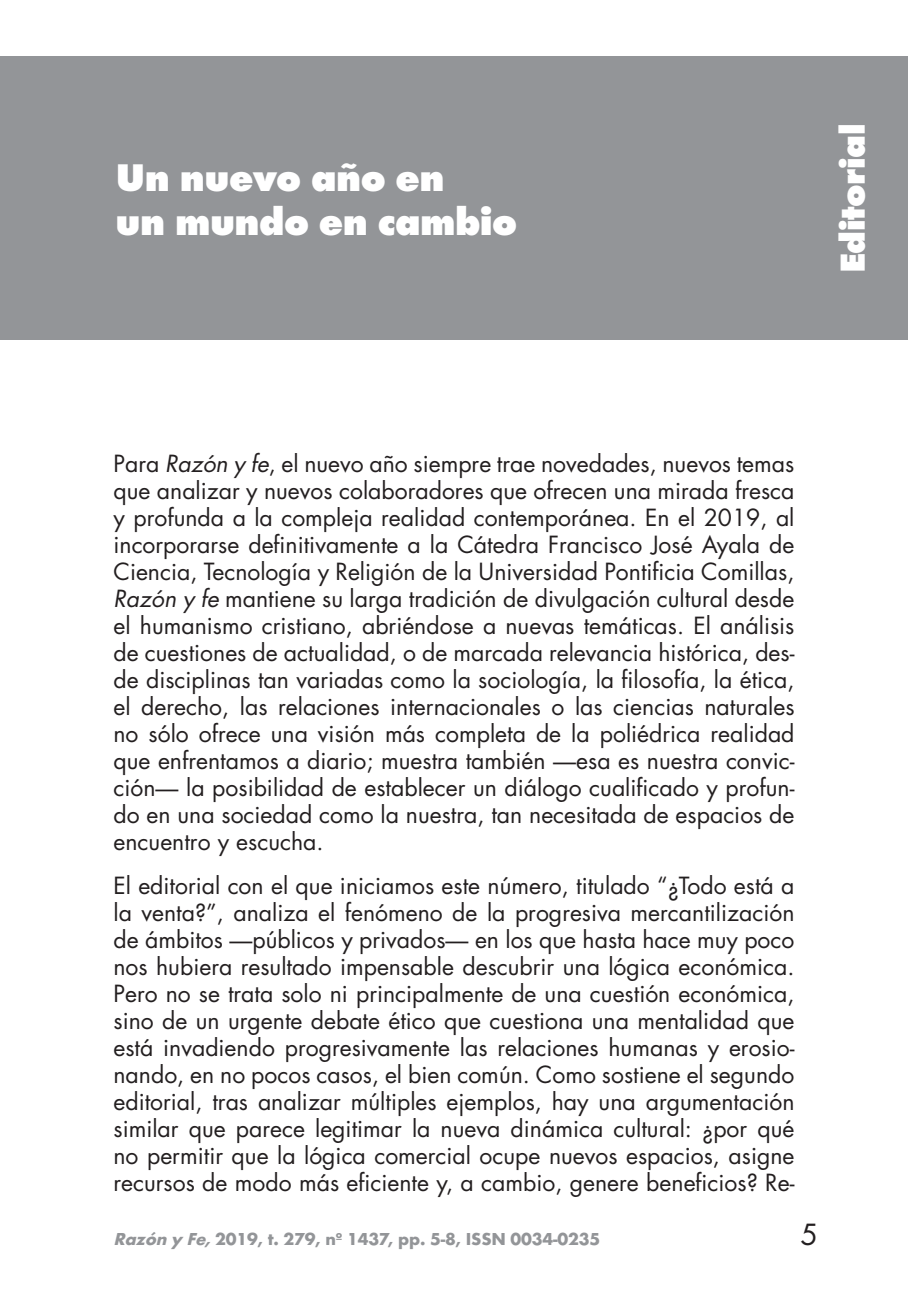
<style>
.page{position:relative;width:908px;height:1304px;background:#fff}
.page>*{position:absolute;margin:0;border:0;box-sizing:border-box;transform-origin:0 0}
.t1{font:800 40px/44px "Futura T";letter-spacing:-.015em;color:#fff}
.t2{font:800 36px "Futura T";letter-spacing:-.01em;color:#fff}
.t3{font:32px "Futura T";color:#231f20}
.t4{font:23px/27px "Futura";color:#231f20;text-align:justify}
.t5{font:700 18px "Futura T";letter-spacing:-.01em;color:#939598}
.s1{font-style:italic}
</style>
<div class="page">
<div style="left:0;top:57px;width:907px;height:283px;background:#939598"></div>
<h1 class="t1" style="left:115px;top:156px;width:403px">Un nuevo año en<br>un mundo en cambio</h1>
<h2 class="t2" style="left:830px;top:273px;width:151px;rotate:-90deg">Editorial</h2>
<p class="t4" style="left:113px;top:449px;width:682px">Para <span class="s1">Razón y fe</span>, el nuevo año siempre trae novedades, nuevos temas que analizar y nuevos colaboradores que ofrecen una mirada fresca y profunda a la compleja realidad contemporánea. En el 2019, al incorporarse definitivamente a la Cátedra Francisco José Ayala de Ciencia, Tecnología y Religión de la Universidad Pontificia Comillas, <span class="s1">Razón y fe</span> mantiene su larga tradición de divulgación cultural desde el humanismo cristiano, abriéndose a nuevas temáticas. El análisis de cuestiones de actualidad, o de marcada relevancia histórica, des&shy;de disciplinas tan variadas como la sociología, la filosofía, la ética, el derecho, las relaciones internacionales o las ciencias naturales no sólo ofrece una visión más completa de la poliédrica realidad que enfrentamos a diario; muestra también —esa es nuestra convic&shy;ción— la posibilidad de establecer un diálogo cualificado y profun&shy;do en una sociedad como la nuestra, tan necesitada de espacios de encuentro y escucha.</p>
<p class="t4" style="left:113px;top:871px;width:682px">El editorial con el que iniciamos este número, titulado “¿Todo está a la venta?”, analiza el fenómeno de la progresiva mercantilización de ámbitos —públicos y privados— en los que hasta hace muy poco nos hubiera resultado impensable descubrir una lógica económica.<br>Pero no se trata solo ni principalmente de una cuestión económica, sino de un urgente debate ético que cuestiona una mentalidad que está invadiendo progresivamente las relaciones humanas y erosio&shy;nando, en no pocos casos, el bien común. Como sostiene el segundo editorial, tras analizar múltiples ejemplos, hay una argumentación similar que parece legitimar la nueva dinámica cultural: ¿por qué no permitir que la lógica comercial ocupe nuevos espacios, asigne recursos de modo más eficiente y, a cambio, genere beneficios? Re-</p>
<p class="t5" style="left:113px;top:1228px;width:488px"><span class="s1">Razón y Fe,</span>2019, t. 279, nº 1437, pp. 5-8, ISSN 0034-0235</p>
<h3 class="t3" style="left:799px;top:1216px;width:20px">5</h3>
</div>
